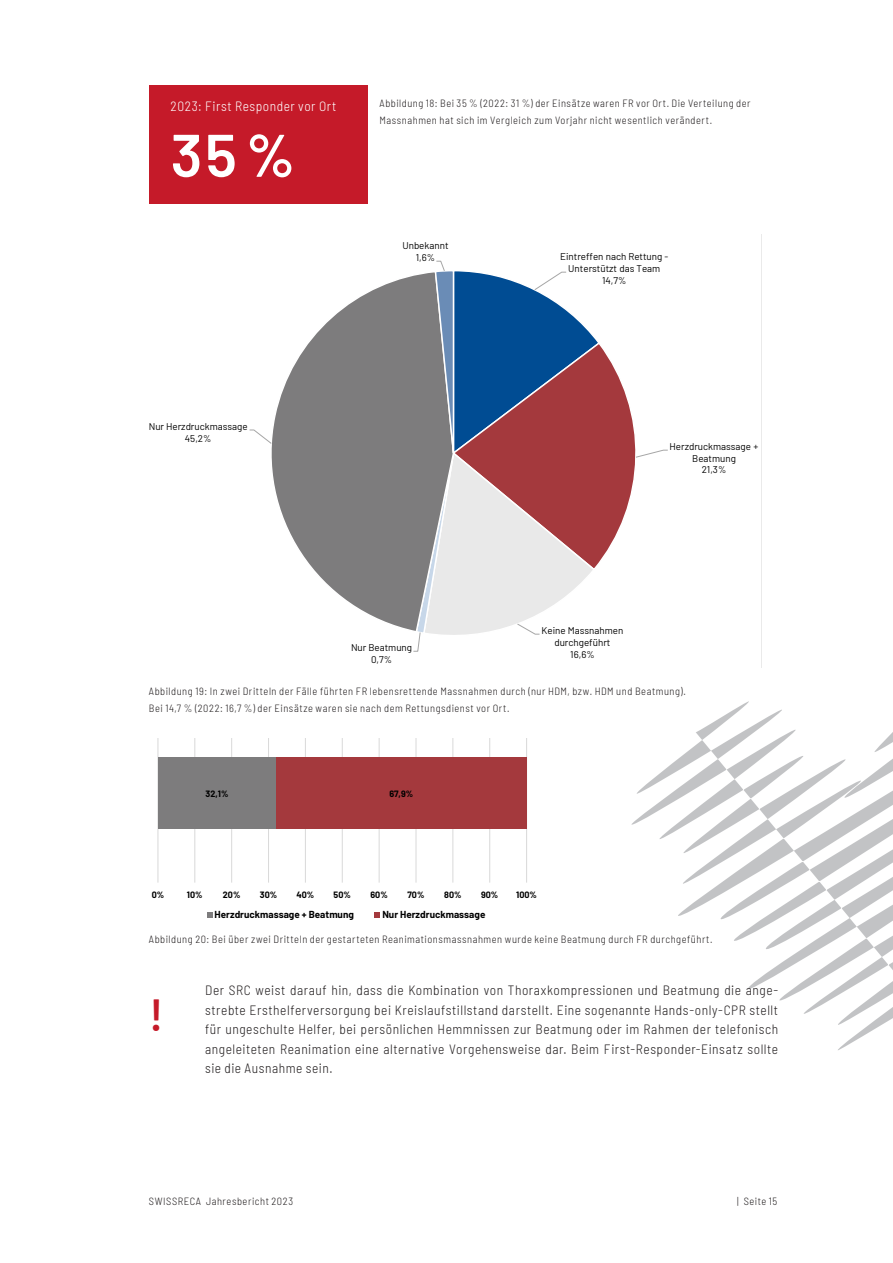
<style>
.page{position:relative;width:893px;height:1263px;background:#fff}
.page>*{position:absolute;margin:0;border:0;box-sizing:border-box;transform-origin:0 0}
.zahlen_weiss{font:600 60px "Barlow";color:#fff}
.t1{font:600 45px "Barlow";color:#c51a29}
.Grundtext{font:300 semi-condensed 13.5px/19.5px "Barlow";letter-spacing:.04em;color:#231f20;text-align:justify}
.zahlen_weiss-2{font:300 semi-condensed 13.5px "Barlow";letter-spacing:.04em;color:#fff}
.Legende{font:300 semi-condensed 10.5px/16.5px "Barlow";letter-spacing:.05em;color:#231f20}
.t2{font:700 9.9px "Barlow";color:#000}
.t3{font:9.75px/11.9px "Barlow";letter-spacing:-.005em;color:#000;text-align:center}
.t4{font:700 9px "Barlow";color:#000}
</style>
<div class="page">
<svg style="left:631px;top:701px;width:262px;height:349px"></svg>
<svg style="left:249px;top:260px;width:419px;height:392px"></svg>
<svg style="left:157px;top:738px;width:370px;height:180px"></svg>
<div style="left:149px;top:85px;width:218px;height:118px;background:#c51a29"></div>
<p class="zahlen_weiss-2" style="left:171px;top:97px;width:167px">2023: First Responder vor Ort</p>
<p class="zahlen_weiss" style="left:171px;top:111px;width:126px">35%</p>
<p class="Legende" style="left:379px;top:94px;width:372px">Abbildung 18: Bei 35 % (2022: 31 %) der Einsätze waren FR vor Ort. Die Verteilung der<br>Massnahmen hat sich im Vergleich zum Vorjahr nicht wesentlich verändert.</p>
<p class="t3" style="left:402px;top:239px;width:48px">Unbekannt<br>1,6%</p>
<p class="t3" style="left:560px;top:250px;width:110px">Eintreffen nach Rettung -<br>Unterstützt das Team<br>14,7%</p>
<p class="t3" style="left:149px;top:420px;width:100px">Nur Herzdruckmassage<br>45,2%</p>
<p class="t3" style="left:670px;top:440px;width:90px">Herzdruckmassage +<br>Beatmung<br>21,3%</p>
<p class="t3" style="left:351px;top:641px;width:63px">Nur Beatmung<br>0,7%</p>
<p class="t3" style="left:541px;top:624px;width:83px">Keine Massnahmen durchgeführt<br>16,6%</p>
<p class="Legende" style="left:149px;top:682px;width:539px">Abbildung 19: In zwei Dritteln der Fälle führten FR lebensrettende Massnahmen durch (nur HDM, bzw. HDM und Beatmung).</p>
<p class="Legende" style="left:149px;top:699px;width:362px">Bei 14,7 % (2022: 16,7 %) der Einsätze waren sie nach dem Rettungsdienst vor Ort.</p>
<p class="t4" style="left:205px;top:787px;width:24px">32,1%</p>
<p class="t4" style="left:389px;top:787px;width:25px">67,9%</p>
<p class="t4" style="left:152px;top:887px;width:14px">0%</p>
<p class="t4" style="left:187px;top:887px;width:17px">10%</p>
<p class="t4" style="left:223px;top:887px;width:19px">20%</p>
<p class="t4" style="left:260px;top:887px;width:19px">30%</p>
<p class="t4" style="left:296px;top:887px;width:19px">40%</p>
<p class="t4" style="left:334px;top:887px;width:19px">50%</p>
<p class="t4" style="left:370px;top:887px;width:19px">60%</p>
<p class="t4" style="left:407px;top:887px;width:18px">70%</p>
<p class="t4" style="left:444px;top:887px;width:19px">80%</p>
<p class="t4" style="left:481px;top:887px;width:19px">90%</p>
<p class="t4" style="left:516px;top:887px;width:22px">100%</p>
<p class="t2" style="left:215px;top:907px;width:141px">Herzdruckmassage + Beatmung</p>
<p class="t2" style="left:382px;top:907px;width:105px">Nur Herzdruckmassage</p>
<p class="Legende" style="left:149px;top:930px;width:565px">Abbildung 20: Bei über zwei Dritteln der gestarteten Reanimationsmassnahmen wurde keine Beatmung durch FR durchgeführt.</p>
<p class="t1" style="left:149px;top:982px;width:17px">!</p>
<p class="Grundtext" style="left:205px;top:980px;width:574px">Der SRC weist darauf hin, dass die Kombination von Thoraxkompressionen und Beatmung die ange&shy;strebte Ersthelferversorgung bei Kreislaufstillstand darstellt. Eine sogenannte Hands-only-CPR stellt für ungeschulte Helfer, bei persönlichen Hemmnissen zur Beatmung oder im Rahmen der telefonisch angeleiteten Reanimation eine alternative Vorgehensweise dar. Beim First-Responder-Einsatz sollte sie die Ausnahme sein.</p>
<p class="Legende" style="left:149px;top:1192px;width:146px">SWISSRECA Jahresbericht 2023</p>
<p class="Legende" style="left:737px;top:1192px;width:42px">| Seite 15</p>
</div>
